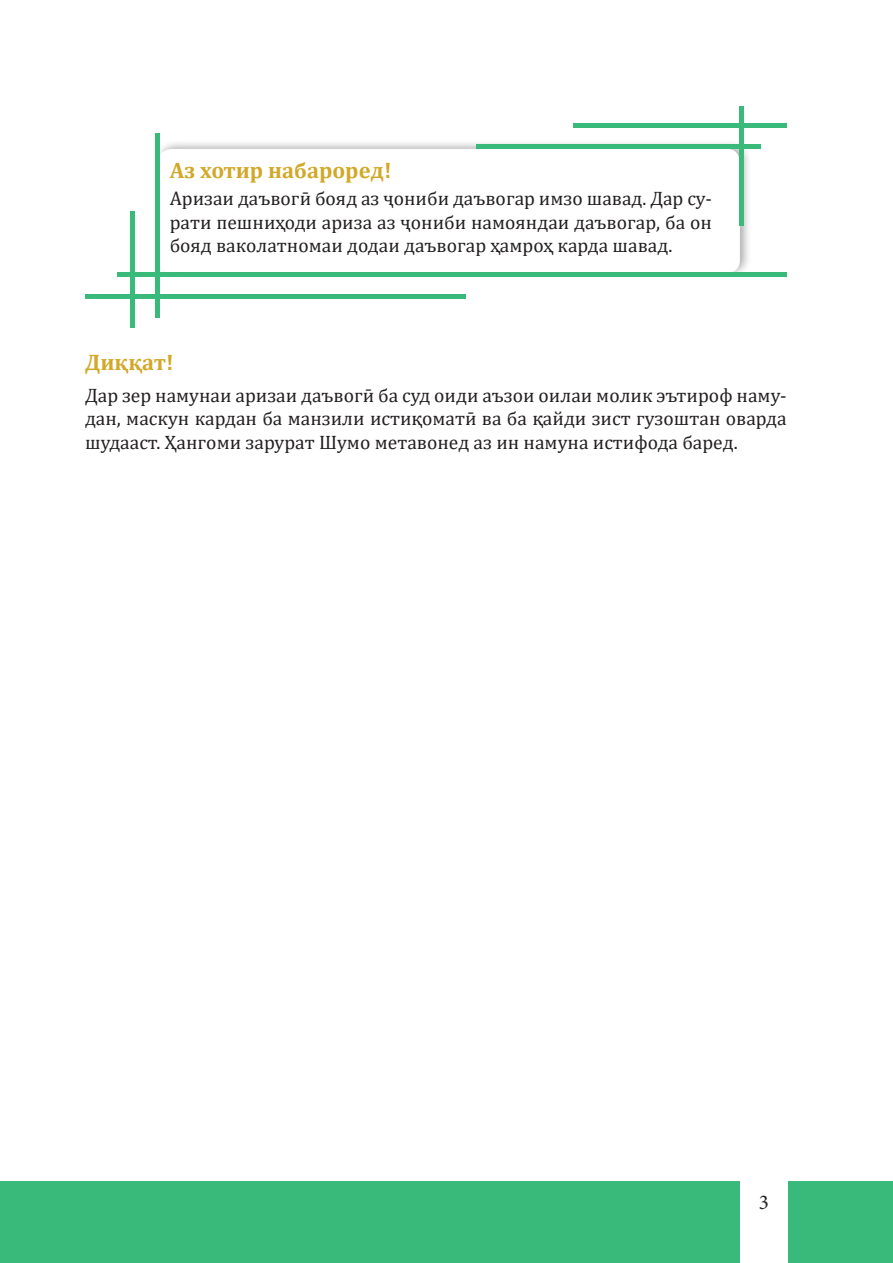
<style>
.page{position:relative;width:893px;height:1263px;background:#fff}
.page>*{position:absolute;margin:0;border:0;box-sizing:border-box;transform-origin:0 0}
.t1{font:700 22.5px "Cambria";color:#d2a829}
.t2{font:21px "Minion Pro";color:#231f20}
.t3{font:19.5px/23.4px "Cambria";color:#231f20;text-align:justify}
</style>
<div class="page">
<div style="left:0;top:1181px;width:893px;height:82px;background:#39b97a"></div>
<div style="left:740px;top:1168px;width:47px;height:95px;background:#fff"></div>
<svg style="left:85px;top:106px;width:702px;height:221px"></svg>
<p class="t1" style="left:170px;top:154px;width:223px">Аз хотир набароред!</p>
<p class="t3" style="left:170px;top:187px;width:544px">Аризаи даъвогӣ бояд аз ҷониби даъвогар имзо шавад. Дар су&shy;рати пешниҳоди ариза аз ҷониби намояндаи даъвогар, ба он бояд ваколатномаи додаи даъвогар ҳамроҳ карда шавад.</p>
<p class="t1" style="left:85px;top:346px;width:90px">Диққат!</p>
<p class="t3" style="left:85px;top:383px;width:703px">Дар зер намунаи аризаи даъвогӣ ба суд оиди аъзои оилаи молик эътироф наму&shy;дан, маскун кардан ба манзили истиқоматӣ ва ба қайди зист гузоштан оварда шудааст. Ҳангоми зарурат Шумо метавонед аз ин намуна истифода баред.</p>
<p class="t2" style="left:759px;top:1188px;width:12px">3</p>
</div>
